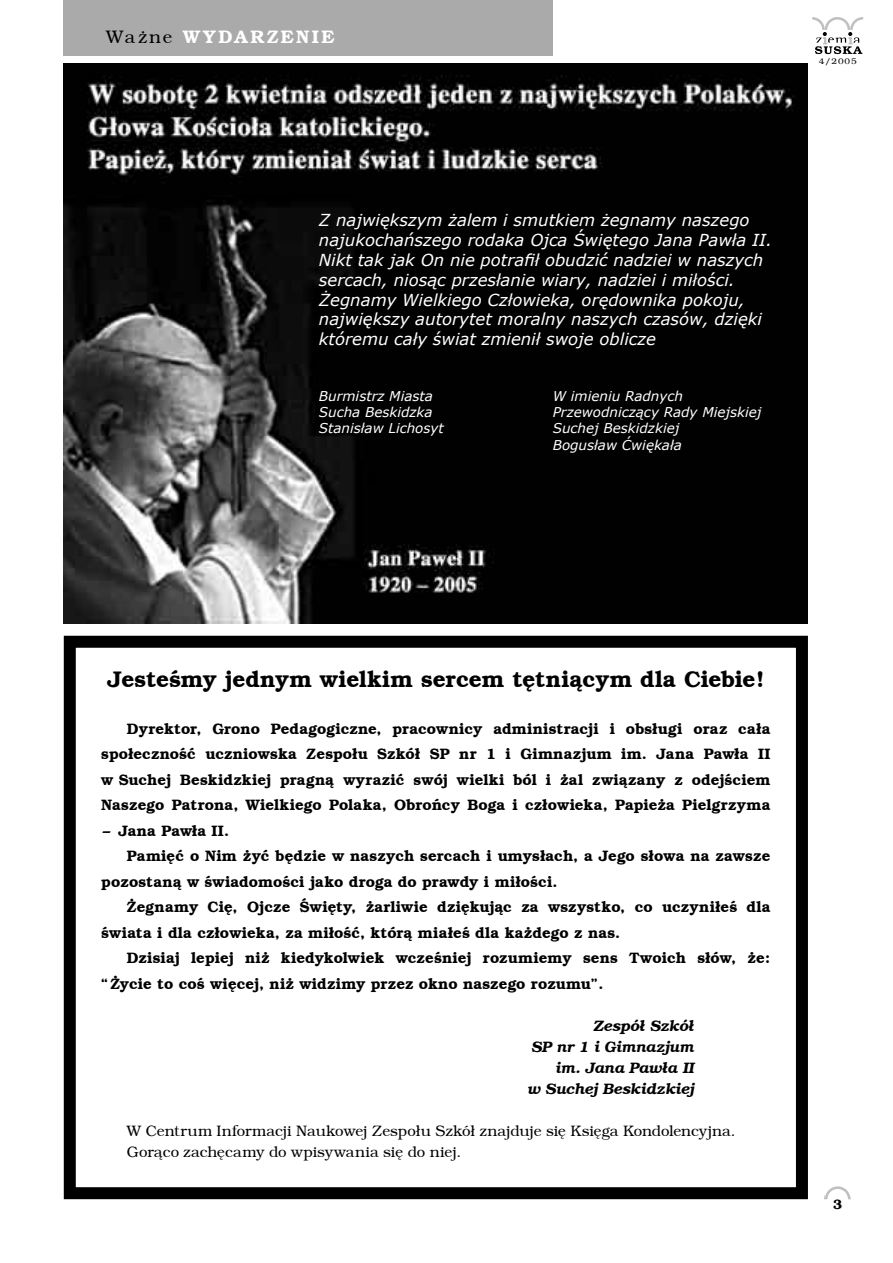
<style>
.page{position:relative;width:893px;height:1263px;background:#fff}
.page>*{position:absolute;margin:0;border:0;box-sizing:border-box;transform-origin:0 0}
.t1{font:700 22.5px "Brooklyn";color:#000}
.t2{font:700 18px "Brooklyn";letter-spacing:.135em;color:#fff}
.t3{font:italic 16.5px/19.8px "Verdana";color:#fff}
.t4{font:700 15px/25.5px "Brooklyn";letter-spacing:.01em;color:#000}
.t5{font:15px "Brooklyn";color:#000}
.t6{font:italic 700 15px "Brooklyn";letter-spacing:-.005em;color:#000}
.t7{font:italic 13.5px "Verdana";color:#fff}
.t8{font:700 13.5px "Brooklyn";color:#000}
.t9{font:8.1px "Brooklyn";color:#000;scale:1.11 1}
.s1{font-weight:400;color:#000}
</style>
<div class="page">
<svg style="left:812px;top:17px;width:51px;height:37px"></svg>
<div style="left:64px;top:0;width:489px;height:55px;background:#aaa"></div>
<svg style="left:825px;top:1186px;width:25px;height:13px"></svg>
<img style="left:64px;top:64px;width:744px;height:559px">
<div style="left:64px;top:636px;width:744px;height:563px;border:12px solid #000"></div>
<p class="t2" style="left:106px;top:27px;width:230px"><span class="s1">Ważne</span> WYDARZENIE</p>
<p class="t9" style="left:819px;top:57px;width:36px">4/2005</p>
<p class="t3" style="left:319px;top:210px;width:455px">Z największym żalem i smutkiem żegnamy naszego najukochańszego rodaka Ojca Świętego Jana Pawła II.<br>Nikt tak jak On nie potrafił obudzić nadziei w naszych sercach, niosąc przesłanie wiary, nadziei i miłości.<br>Żegnamy Wielkiego Człowieka, orędownika pokoju, największy autorytet moralny naszych czasów, dzięki któremu cały świat zmienił swoje oblicze</p>
<p class="t7" style="left:319px;top:387px;width:116px">Burmistrz Miasta</p>
<p class="t7" style="left:553px;top:387px;width:132px">W imieniu Radnych</p>
<p class="t7" style="left:319px;top:404px;width:115px">Sucha Beskidzka</p>
<p class="t7" style="left:553px;top:404px;width:210px">Przewodniczący Rady Miejskiej</p>
<p class="t7" style="left:319px;top:420px;width:126px">Stanisław Lichosyt</p>
<p class="t7" style="left:553px;top:420px;width:128px">Suchej Beskidzkiej</p>
<p class="t7" style="left:553px;top:436px;width:131px">Bogusław Ćwiękała</p>
<p class="t1" style="left:108px;top:666px;width:658px">Jesteśmy jednym wielkim sercem tętniącym dla Ciebie!</p>
<p class="t4" style="left:101px;top:716px;width:671px;text-align:justify;text-indent:26px">Dyrektor, Grono Pedagogiczne, pracownicy administracji i obsługi oraz cała społeczność uczniowska Zespołu Szkół SP nr 1 i Gimnazjum im. Jana Pawła II w Suchej Beskidzkiej pragną wyrazić swój wielki ból i żal związany z odejściem Naszego Patrona, Wielkiego Polaka, Obrońcy Boga i człowieka, Papieża Pielgrzyma</p>
<p class="t4" style="left:101px;top:818px;width:129px">– Jana Pawła II.</p>
<p class="t4" style="left:101px;top:843px;width:671px;text-indent:26px">Pamięć o Nim żyć będzie w naszych sercach i umysłach, a Jego słowa na zawsze pozostaną w świadomości jako droga do prawdy i miłości.</p>
<p class="t4" style="left:101px;top:894px;width:671px;text-indent:26px">Żegnamy Cię, Ojcze Święty, żarliwie dziękując za wszystko, co uczyniłeś dla świata i dla człowieka, za miłość, którą miałeś dla każdego z nas.</p>
<p class="t4" style="left:101px;top:945px;width:671px;text-indent:26px">Dzisiaj lepiej niż kiedykolwiek wcześniej rozumiemy sens Twoich słów, że: “Życie to coś więcej, niż widzimy przez okno naszego rozumu”.</p>
<p class="t6" style="left:593px;top:1016px;width:102px">Zespół Szkół</p>
<p class="t6" style="left:531px;top:1037px;width:164px">SP nr 1 i Gimnazjum</p>
<p class="t6" style="left:555px;top:1058px;width:140px">im. Jana Pawła II</p>
<p class="t6" style="left:527px;top:1079px;width:168px">w Suchej Beskidzkiej</p>
<p class="t5" style="left:127px;top:1122px;width:610px">W Centrum Informacji Naukowej Zespołu Szkół znajduje się Księga Kondolencyjna.</p>
<p class="t5" style="left:127px;top:1143px;width:336px">Gorąco zachęcamy do wpisywania się do niej.</p>
<p class="t8" style="left:833px;top:1197px;width:10px">3</p>
</div>
